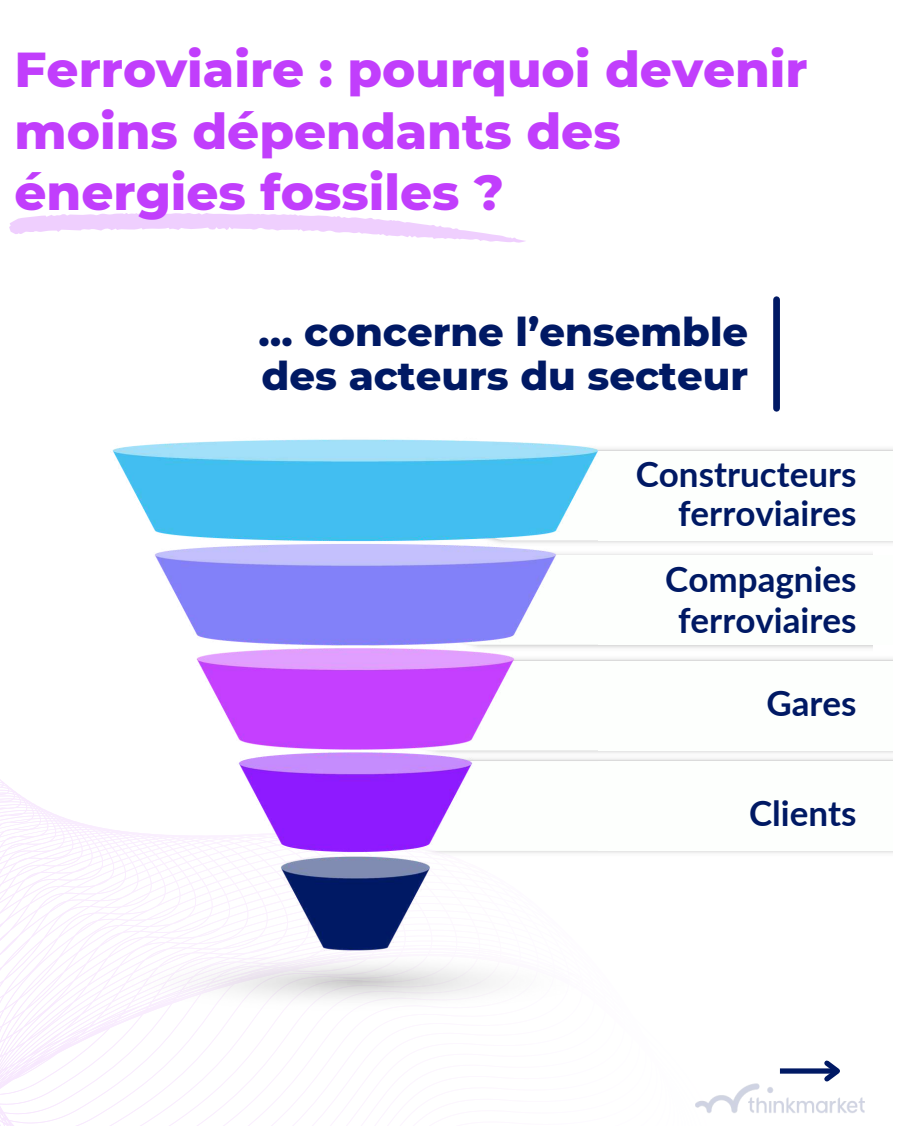
<style>
.page{position:relative;width:900px;height:1126px;background:#fff}
.page>*{position:absolute;margin:0;border:0;box-sizing:border-box;transform-origin:0 0}
.t1{font:800 50px/61.5px "Montserrat";color:#c13efc}
.t2{font:800 40px/44.2px "Montserrat";color:#001964}
.t3{font:700 35px/39px "Lato";color:#001964;text-align:right}
</style>
<div class="page">
<div style="left:598px;top:760px;width:294px;height:90px;background:#fdfffd"></div>
<svg style="left:9px;top:213px;width:517px;height:30px"></svg>
<div style="left:773px;top:299px;width:7px;height:109px;background:#001964"></div>
<img style="left:0;top:439px;width:766px;height:666px">
<svg style="left:780px;top:1068px;width:40px;height:5px"></svg>
<svg style="left:820px;top:1060px;width:20px;height:20px"></svg>
<img style="left:685px;top:1080px;width:180px;height:33px">
<p class="t1" style="left:15px;top:38px;width:795px">Ferroviaire : pourquoi devenir moins dépendants des énergies fossiles ?</p>
<p class="t2" style="left:258px;top:309px;width:491px">… concerne l’ensemble des acteurs du secteur</p>
<p class="t3" style="left:636px;top:453px;width:222px">Constructeurs ferroviaires</p>
<p class="t3" style="left:665px;top:557px;width:193px;line-height:41.2px;text-align:center">Compagnies ferroviaires</p>
<p class="t3" style="left:766px;top:683px;width:92px">Gares</p>
<p class="t3" style="left:749px;top:792px;width:109px">Clients</p>
</div>
